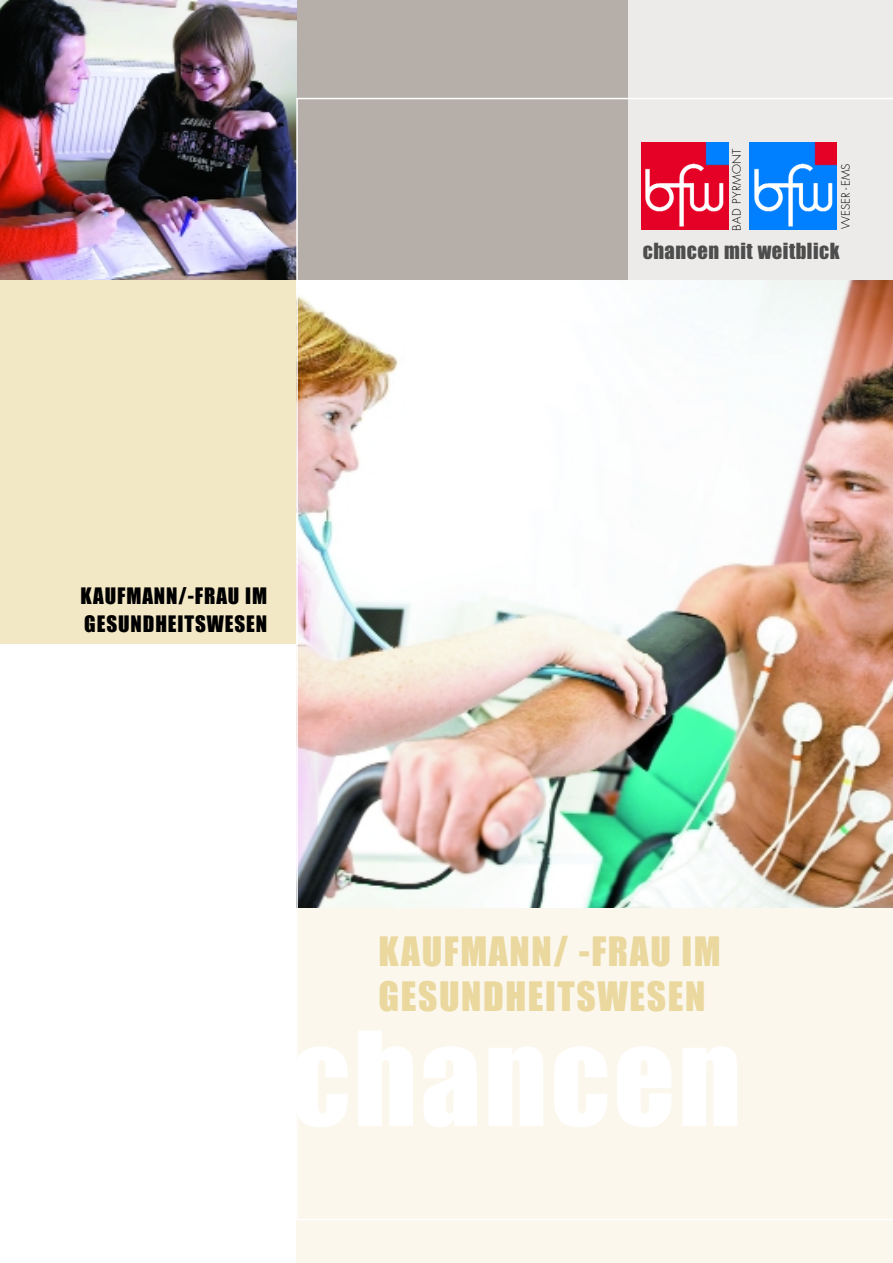
<style>
.page{position:relative;width:893px;height:1263px;background:#fff}
.page>*{position:absolute;margin:0;border:0;box-sizing:border-box;transform-origin:0 0}
.t1{font:37.5px/45px "Impact";letter-spacing:.045em;color:#ead89e}
.t2{font:21px/28.5px "Impact";letter-spacing:.045em;color:#000}
.t3{font:20.55px "Impact";letter-spacing:.025em;color:#4d4d4d}
.t4{font:300 11.25px "Futura";letter-spacing:.025em;color:#000;scale:1.04 1}
.t5{font:300 11.25px "Futura";letter-spacing:.025em;color:#000}
</style>
<div class="page">
<div style="left:0;top:0;width:892px;height:281px;background:#edebe9"></div>
<div style="left:0;top:0;width:628px;height:281px;background:#b6aea8"></div>
<img style="left:0;top:0;width:296px;height:281px">
<div style="left:0;top:281px;width:296px;height:363px;background:#f3e8c5"></div>
<div style="left:296px;top:644px;width:596px;height:619px;background:#fbf7ec"></div>
<img style="left:296px;top:98px;width:596px;height:1122px">
<p class="t4" style="left:731px;top:231px;width:80px;rotate:-90deg">BAD PYRMONT</p>
<p class="t5" style="left:840px;top:229px;width:68px;rotate:-90deg">WESER-EMS</p>
<p class="t3" style="left:642px;top:244px;width:198px">chancen mit weitblick</p>
<p class="t2" style="left:81px;top:583px;width:188px">KAUFMANN/-FRAU IM<br>GESUNDHEITSWESEN</p>
<h1 class="t1" style="left:378px;top:932px;width:344px">KAUFMANN/ -FRAU IM<br>GESUNDHEITSWESEN</h1>
</div>
